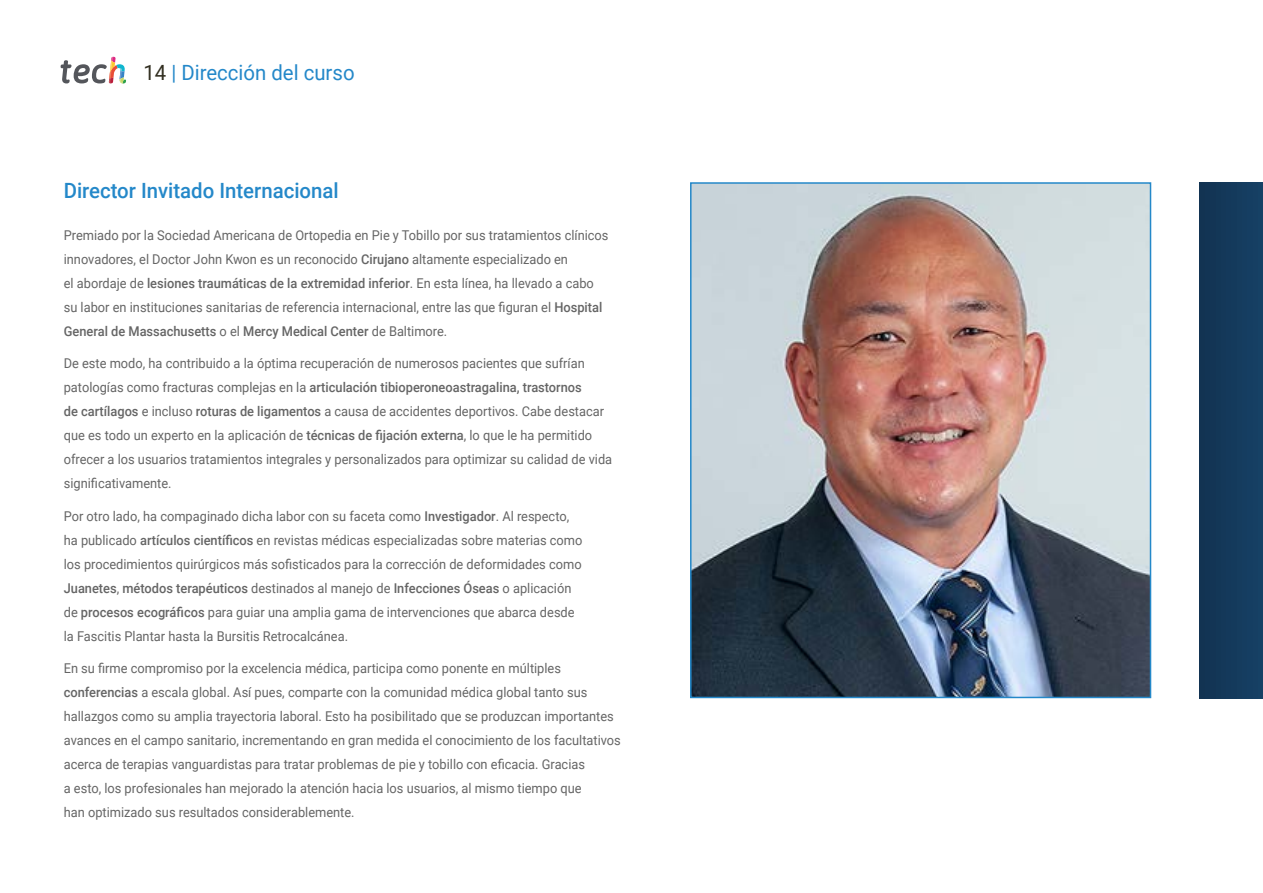
<style>
.page{position:relative;width:1263px;height:893px;background:#fff}
.page>*{position:absolute;margin:0;border:0;box-sizing:border-box;transform-origin:0 0}
.t1{font:500 21px "Roboto";color:#2488c9}
.t2{font:21px "Roboto";color:#2488c9}
.t3{font:13.5px/24px "Roboto";color:#656565;scale:.95 1}
.s1{color:#312e20}
.s2{font-weight:500}
</style>
<div class="page">
<div style="left:1199px;top:182px;width:64px;height:516px;background:#14395b"></div>
<svg style="left:61px;top:57px;width:65px;height:27px"></svg>
<img style="left:693px;top:185px;width:455px;height:510px">
<div style="left:690px;top:182px;width:461px;height:516px;border:2px solid #2488c9"></div>
<h1 class="t2" style="left:144px;top:57px;width:213px"><span class="s1">14</span> | Dirección del curso</h1>
<h1 class="t1" style="left:64px;top:176px;width:276px">Director Invitado Internacional</h1>
<p class="t3" style="left:64px;top:222px;width:575px">Premiado por la Sociedad Americana de Ortopedia en Pie y Tobillo por sus tratamientos clínicos innovadores, el Doctor John Kwon es un reconocido <span class="s2">Cirujano</span> altamente especializado en<br>el abordaje de <span class="s2">lesiones traumáticas de la extremidad inferior</span>. En esta línea, ha llevado a cabo su labor en instituciones sanitarias de referencia internacional, entre las que figuran el <span class="s2">Hospital General de Massachusetts</span> o el <span class="s2">Mercy Medical Center</span> de Baltimore.</p>
<p class="t3" style="left:64px;top:351px;width:579px">De este modo, ha contribuido a la óptima recuperación de numerosos pacientes que sufrían patologías como fracturas complejas en la <span class="s2">articulación tibioperoneoastragalina, trastornos<br>de cartílagos</span> e incluso <span class="s2">roturas de ligamentos</span> a causa de accidentes deportivos. Cabe destacar que es todo un experto en la aplicación de <span class="s2">técnicas de fijación externa</span>, lo que le ha permitido ofrecer a los usuarios tratamientos integrales y personalizados para optimizar su calidad de vida significativamente.</p>
<p class="t3" style="left:64px;top:503px;width:547px">Por otro lado, ha compaginado dicha labor con su faceta como <span class="s2">Investigador</span>. Al respecto, ha publicado <span class="s2">artículos científicos</span> en revistas médicas especializadas sobre materias como los procedimientos quirúrgicos más sofisticados para la corrección de deformidades como <span class="s2">Juanetes</span>, <span class="s2">métodos terapéuticos</span> destinados al manejo de <span class="s2">Infecciones Óseas</span> o aplicación de <span class="s2">procesos ecográficos</span> para guiar una amplia gama de intervenciones que abarca desde la Fascitis Plantar hasta la Bursitis Retrocalcánea.</p>
<p class="t3" style="left:64px;top:656px;width:588px">En su firme compromiso por la excelencia médica, participa como ponente en múltiples <span class="s2">conferencias</span> a escala global. Así pues, comparte con la comunidad médica global tanto sus hallazgos como su amplia trayectoria laboral. Esto ha posibilitado que se produzcan importantes avances en el campo sanitario, incrementando en gran medida el conocimiento de los facultativos acerca de terapias vanguardistas para tratar problemas de pie y tobillo con eficacia. Gracias<br>a esto, los profesionales han mejorado la atención hacia los usuarios, al mismo tiempo que<br>han optimizado sus resultados considerablemente.</p>
</div>
